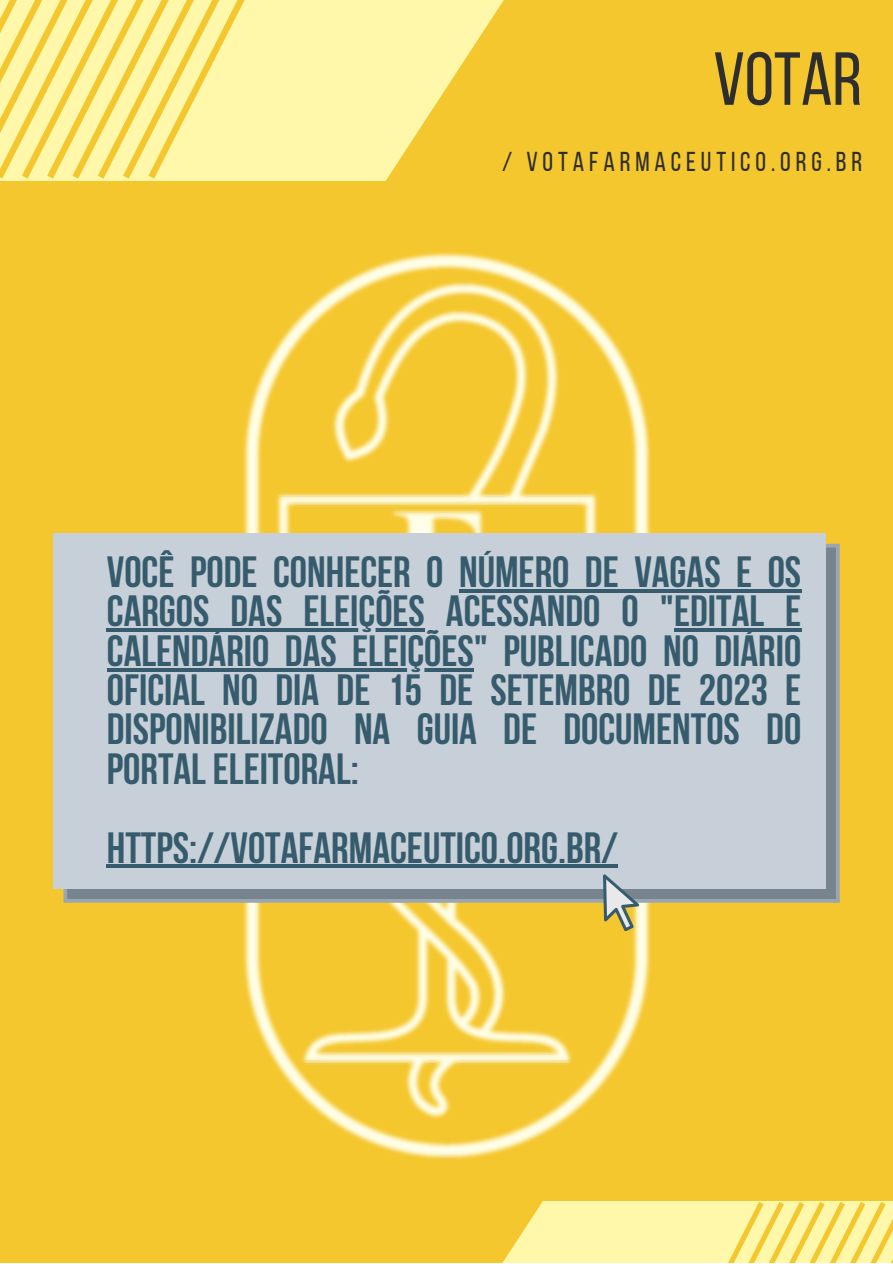
<style>
.page{position:relative;width:893px;height:1264px;background:#fff}
.page>*{position:absolute;margin:0;border:0;box-sizing:border-box;transform-origin:0 0}
.t1{font:75px "Bebas Neue";color:#2e2e2e}
.t2{font:700 43.5px/39.3px "Bebas Neue";color:#365b6d;text-align:justify}
.t3{font:27.15px "Bebas Neue";letter-spacing:.18em;color:#2e2e2e}
</style>
<div class="page">
<div style="left:0;top:0;width:892px;height:1262px;background:#f5c72e"></div>
<svg style="left:503px;top:1201px;width:389px;height:61px"></svg>
<svg style="left:308px;top:0;width:196px;height:181px"></svg>
<svg style="left:391px;top:0;width:25px;height:178px;fill:#fff8aa"></svg>
<div style="left:366px;top:0;width:25px;height:178px;background:#fff8aa"></div>
<div style="left:341px;top:0;width:25px;height:178px;background:#fff8aa"></div>
<div style="left:315px;top:0;width:26px;height:178px;background:#fff8aa"></div>
<div style="left:290px;top:0;width:25px;height:178px;background:#fff8aa"></div>
<div style="left:265px;top:0;width:25px;height:178px;background:#fff8aa"></div>
<div style="left:239px;top:0;width:26px;height:178px;background:#fff8aa"></div>
<svg style="left:0;top:0;width:239px;height:178px"></svg>
<img style="left:220px;top:252px;width:452px;height:908px">
<svg style="left:63px;top:544px;width:776px;height:358px;fill:#77838d"></svg>
<div style="left:53px;top:533px;width:772px;height:355px;background:#c7d0d8"></div>
<hr style="left:459px;top:589px;width:342px;height:3px;background:#365b6d">
<hr style="left:107px;top:628px;width:318px;height:4px;background:#365b6d">
<hr style="left:674px;top:628px;width:127px;height:4px;background:#365b6d">
<hr style="left:107px;top:668px;width:366px;height:3px;background:#365b6d">
<hr style="left:107px;top:864px;width:511px;height:4px;background:#365b6d">
<svg style="left:603px;top:874px;width:36px;height:57px"></svg>
<p class="t1" style="left:713px;top:49px;width:150px">VOTAR</p>
<p class="t3" style="left:502px;top:150px;width:361px">/ VOTAFARMACEUTICO.ORG.BR</p>
<p class="t2" style="left:107px;top:556px;width:695px">VOCÊ PODE CONHECER O NÚMERO DE VAGAS E OS CARGOS DAS ELEIÇÕES ACESSANDO O "EDITAL E CALENDÁRIO DAS ELEIÇÕES" PUBLICADO NO DIÁRIO OFICIAL NO DIA DE 15 DE SETEMBRO DE 2023 E DISPONIBILIZADO NA GUIA DE DOCUMENTOS DO PORTALELEITORAL:</p>
<p class="t2" style="left:107px;top:832px;width:512px">HTTPS://VOTAFARMACEUTICO.ORG.BR/</p>
</div>
